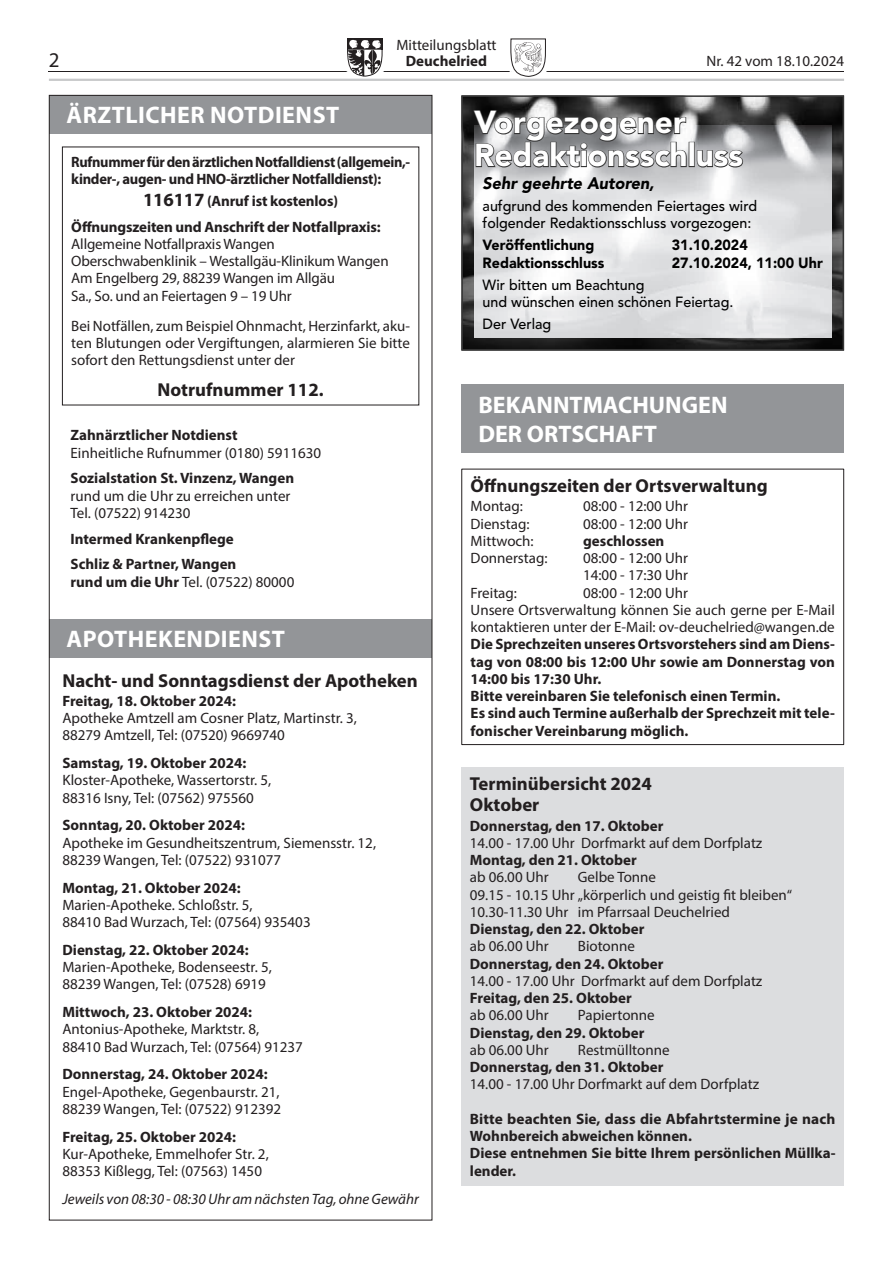
<style>
.page{position:relative;width:893px;height:1263px;background:#fff}
.page>*{position:absolute;margin:0;border:0;box-sizing:border-box;transform-origin:0 0}
.t1{font:900 31.5px/33px "Avenir LT Std";color:#fff}
.t2{font:700 24px "Myriad Pro";letter-spacing:.02em;color:#fff}
.t3{font:700 24px/28.8px "Myriad Pro";color:#fff}
.t4{font:21px "Myriad Pro";color:#231f20}
.t5{font:700 18.75px/21px "Myriad Pro";color:#231f20}
.t6{font:italic 900 16.65px "Avenir LT Std";color:#010101}
.t7{font:15px/17.2px "Myriad Pro";color:#231f20}
.t8{font:700 15px/17.2px "Myriad Pro";color:#231f20}
.t9{font:700 15px/17.2px "Myriad Pro";letter-spacing:-.02em;color:#231f20;scale:.96 1}
.t10{font:italic 15px "Myriad Pro";color:#231f20}
.t11{font:500 14.7px/17.7px "Avenir LT Std";color:#010101}
.t12{font:900 14.7px "Avenir LT Std";color:#010101}
.s1{font-size:18.75px}
.s2{font-weight:700}
</style>
<div class="page">
<hr style="left:49px;top:71px;width:795px;height:1px;background:#231f20">
<svg style="left:347px;top:38px;width:36px;height:39px"></svg>
<svg style="left:510px;top:38px;width:36px;height:39px"></svg>
<img style="left:513px;top:40px;width:30px;height:33px">
<hr style="left:49px;top:79px;width:795px;height:2px;background:#c7c8ca">
<img style="left:464px;top:98px;width:377px;height:250px">
<div style="left:461px;top:95px;width:383px;height:256px;border:2px solid #363636"></div>
<img style="left:474px;top:126px;width:357px;height:212px">
<svg style="left:472px;top:110px;width:215px;height:58px;background:#7d7e7f"></svg>
<div style="left:689px;top:142px;width:6px;height:25px;border:2px solid #363636"></div>
<svg style="left:696px;top:149px;width:48px;height:19px"></svg>
<div style="left:461px;top:384px;width:383px;height:68px;background:#939598"></div>
<div style="left:461px;top:469px;width:383px;height:276px;border:1px solid #231f20"></div>
<div style="left:461px;top:768px;width:383px;height:418px;background:#dcdddf"></div>
<div style="left:49px;top:95px;width:383px;height:39px;background:#939598"></div>
<div style="left:49px;top:619px;width:383px;height:38px;background:#939598"></div>
<p class="t7" style="left:396px;top:36px;width:102px">Mitteilungsblatt</p>
<h3 class="t4" style="left:49px;top:47px;width:12px">2</h3>
<p class="t8" style="left:406px;top:52px;width:83px">Deuchelried</p>
<p class="t7" style="left:706px;top:52px;width:139px">Nr. 42 vom 18.10.2024</p>
<h2 class="t2" style="left:67px;top:100px;width:274px">ÄRZTLICHER NOTDIENST</h2>
<p class="t9" style="left:71px;top:153px;width:355px">Rufnummer für den ärztlichen Notfalldienst (allgemein,- kinder-, augen- und HNO-ärztlicher Notfalldienst):</p>
<p class="t8" style="left:71px;top:187px;width:311px;line-height:25.8px;text-indent:72px"><span class="s1">116117</span> (Anruf ist kostenlos)<br>Öffnungszeiten und Anschrift der Notfallpraxis:</p>
<p class="t7" style="left:71px;top:235px;width:319px">Allgemeine Notfallpraxis Wangen Oberschwabenklinik – Westallgäu-Klinikum Wangen Am Engelberg 29, 88239 Wangen im Allgäu<br>Sa., So. und an Feiertagen 9 – 19 Uhr</p>
<p class="t7" style="left:71px;top:317px;width:340px;text-align:justify">Bei Notfällen, zum Beispiel Ohnmacht, Herzinfarkt, aku&shy;ten Blutungen oder Vergiftungen, alarmieren Sie bitte sofort den Rettungsdienst unter der</p>
<p class="t5" style="left:158px;top:379px;width:168px">Notrufnummer 112.</p>
<p class="t8" style="left:71px;top:426px;width:169px">Zahnärztlicher Notdienst</p>
<p class="t7" style="left:71px;top:444px;width:252px">Einheitliche Rufnummer (0180) 5911630</p>
<p class="t8" style="left:71px;top:469px;width:225px">Sozialstation St. Vinzenz, Wangen</p>
<p class="t7" style="left:71px;top:487px;width:221px">rund um die Uhr zu erreichen unter<br>Tel. (07522) 914230</p>
<p class="t8" style="left:71px;top:525px;width:167px;line-height:25.8px">Intermed Krankenpflege<br>Schliz &amp; Partner, Wangen</p>
<p class="t7" style="left:71px;top:573px;width:225px"><span class="s2">rund um die Uhr</span> Tel. (07522) 80000</p>
<h2 class="t2" style="left:67px;top:623px;width:220px">APOTHEKENDIENST</h2>
<p class="t5" style="left:62px;top:669px;width:357px">Nacht- und Sonntagsdienst der Apotheken</p>
<p class="t8" style="left:62px;top:692px;width:175px">Freitag, 18. Oktober 2024:</p>
<p class="t7" style="left:62px;top:709px;width:296px">Apotheke Amtzell am Cosner Platz, Martinstr. 3,<br>88279 Amtzell, Tel: (07520) 9669740</p>
<p class="t8" style="left:62px;top:754px;width:185px">Samstag, 19. Oktober 2024:</p>
<p class="t7" style="left:62px;top:771px;width:210px">Kloster-Apotheke, Wassertorstr. 5,<br>88316 Isny, Tel: (07562) 975560</p>
<p class="t8" style="left:62px;top:816px;width:184px">Sonntag, 20. Oktober 2024:</p>
<p class="t7" style="left:62px;top:834px;width:315px">Apotheke im Gesundheitszentrum, Siemensstr. 12,<br>88239 Wangen, Tel: (07522) 931077</p>
<p class="t8" style="left:62px;top:878px;width:180px">Montag, 21. Oktober 2024:</p>
<p class="t7" style="left:62px;top:896px;width:250px">Marien-Apotheke. Schloßstr. 5,<br>88410 Bad Wurzach, Tel: (07564) 935403</p>
<p class="t8" style="left:62px;top:941px;width:188px">Dienstag, 22. Oktober 2024:</p>
<p class="t7" style="left:62px;top:958px;width:211px">Marien-Apotheke, Bodenseestr. 5,<br>88239 Wangen, Tel: (07528) 6919</p>
<p class="t8" style="left:62px;top:1003px;width:191px">Mittwoch, 23. Oktober 2024:</p>
<p class="t7" style="left:62px;top:1020px;width:242px">Antonius-Apotheke, Marktstr. 8,<br>88410 Bad Wurzach, Tel: (07564) 91237</p>
<p class="t8" style="left:62px;top:1065px;width:207px">Donnerstag, 24. Oktober 2024:</p>
<p class="t7" style="left:62px;top:1083px;width:220px">Engel-Apotheke, Gegenbaurstr. 21,<br>88239 Wangen, Tel: (07522) 912392</p>
<p class="t8" style="left:62px;top:1127px;width:175px">Freitag, 25. Oktober 2024:</p>
<p class="t7" style="left:62px;top:1145px;width:208px">Kur-Apotheke, Emmelhofer Str. 2,<br>88353 Kißlegg, Tel: (07563) 1450</p>
<p class="t10" style="left:62px;top:1190px;width:358px">Jeweils von 08:30 - 08:30 Uhr am nächsten Tag, ohne Gewähr</p>
<h1 class="t1" style="left:474px;top:106px;width:270px">Vorgezogener<br>Redaktionsschluss</h1>
<p class="t6" style="left:483px;top:173px;width:173px">Sehr geehrte Autoren,</p>
<p class="t11" style="left:483px;top:197px;width:276px">aufgrund des kommenden Feiertages wird folgender Redaktionsschluss vorgezogen:</p>
<p class="t12" style="left:483px;top:236px;width:113px">Veröffentlichung</p>
<p class="t12" style="left:672px;top:236px;width:77px">31.10.2024</p>
<p class="t12" style="left:483px;top:254px;width:123px">Redaktionsschluss</p>
<p class="t12" style="left:672px;top:254px;width:152px">27.10.2024, 11:00 Uhr</p>
<p class="t11" style="left:483px;top:276px;width:252px">Wir bitten um Beachtung<br>und wünschen einen schönen Feiertag.</p>
<p class="t11" style="left:483px;top:316px;width:70px">Der Verlag</p>
<h2 class="t3" style="left:478px;top:389px;width:251px">BEKANNTMACHUNGEN<br>DER ORTSCHAFT</h2>
<p class="t5" style="left:471px;top:475px;width:298px">Öffnungszeiten der Ortsverwaltung</p>
<p class="t7" style="left:471px;top:497px;width:54px">Montag:</p>
<p class="t7" style="left:583px;top:497px;width:106px">08:00 - 12:00 Uhr</p>
<p class="t7" style="left:471px;top:515px;width:60px">Dienstag:</p>
<p class="t7" style="left:583px;top:515px;width:106px">08:00 - 12:00 Uhr</p>
<p class="t7" style="left:471px;top:532px;width:65px">Mittwoch:</p>
<p class="t8" style="left:583px;top:532px;width:83px">geschlossen</p>
<p class="t7" style="left:471px;top:549px;width:78px">Donnerstag:</p>
<p class="t7" style="left:583px;top:549px;width:106px">08:00 - 12:00 Uhr<br>14:00 - 17:30 Uhr</p>
<p class="t7" style="left:471px;top:584px;width:48px">Freitag:</p>
<p class="t7" style="left:471px;top:584px;width:366px;text-indent:112px">08:00 - 12:00 Uhr<br>Unsere Ortsverwaltung können Sie auch gerne per E-Mail kontaktieren unter der E-Mail: ov-deuchelried@wangen.de</p>
<p class="t8" style="left:471px;top:635px;width:366px">Die Sprechzeiten unseres Ortsvorstehers sind am Diens&shy;tag von 08:00 bis 12:00 Uhr sowie am Donnerstag von 14:00 bis 17:30 Uhr.<br>Bitte vereinbaren Sie telefonisch einen Termin.<br>Es sind auch Termine außerhalb der Sprechzeit mit tele&shy;fonischer Vereinbarung möglich.</p>
<p class="t5" style="left:470px;top:773px;width:184px">Terminübersicht 2024<br>Oktober</p>
<p class="t8" style="left:470px;top:816px;width:195px">Donnerstag, den 17. Oktober</p>
<p class="t7" style="left:470px;top:834px;width:294px">14.00 - 17.00 Uhr Dorfmarkt auf dem Dorfplatz</p>
<p class="t8" style="left:470px;top:851px;width:168px">Montag, den 21. Oktober</p>
<p class="t7" style="left:470px;top:868px;width:80px">ab 06.00 Uhr</p>
<p class="t7" style="left:470px;top:868px;width:324px;text-indent:108px">Gelbe Tonne<br>09.15 - 10.15 Uhr „körperlich und geistig fit bleiben“<br>10.30-11.30 Uhr im Pfarrsaal Deuchelried</p>
<p class="t8" style="left:470px;top:920px;width:176px">Dienstag, den 22. Oktober</p>
<p class="t7" style="left:470px;top:937px;width:80px">ab 06.00 Uhr</p>
<p class="t7" style="left:578px;top:937px;width:59px">Biotonne</p>
<p class="t8" style="left:470px;top:954px;width:195px">Donnerstag, den 24. Oktober</p>
<p class="t7" style="left:470px;top:972px;width:294px">14.00 - 17.00 Uhr Dorfmarkt auf dem Dorfplatz</p>
<p class="t8" style="left:470px;top:989px;width:163px">Freitag, den 25. Oktober</p>
<p class="t7" style="left:470px;top:1006px;width:80px">ab 06.00 Uhr</p>
<p class="t7" style="left:578px;top:1006px;width:78px">Papiertonne</p>
<p class="t8" style="left:470px;top:1023px;width:176px">Dienstag, den 29. Oktober</p>
<p class="t7" style="left:470px;top:1041px;width:80px">ab 06.00 Uhr</p>
<p class="t7" style="left:578px;top:1041px;width:93px">Restmülltonne</p>
<p class="t8" style="left:470px;top:1058px;width:195px">Donnerstag, den 31. Oktober</p>
<p class="t7" style="left:470px;top:1075px;width:291px">14.00 - 17.00 Uhr Dorfmarkt auf dem Dorfplatz</p>
<p class="t8" style="left:470px;top:1110px;width:367px">Bitte beachten Sie, dass die Abfahrtstermine je nach Wohnbereich abweichen können.<br>Diese entnehmen Sie bitte Ihrem persönlichen Müllka&shy;lender.</p>
</div>
